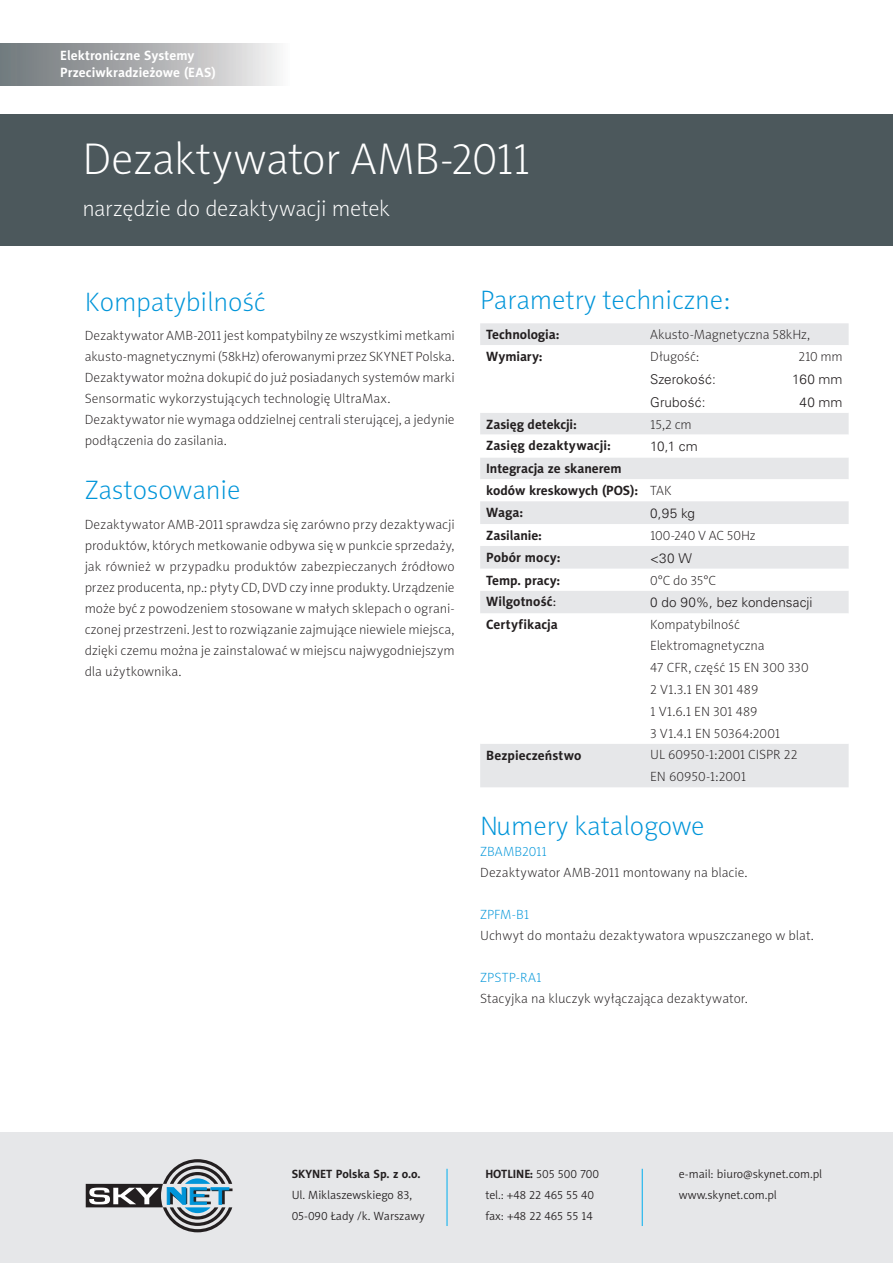
<style>
.page{position:relative;width:893px;height:1263px;background:#fff}
.page>*{position:absolute;margin:0;border:0;box-sizing:border-box;transform-origin:0 0}
.AGIS_tekst_główny{font:45px "Naomi Sans EFN Thin";letter-spacing:-.015em;color:#fff}
.AGIS_Cechy_zalety{font:27px "Naomi Sans EFN Thin";color:#0095d9}
._04_parametry_techni{font:27px "Naomi Sans EFN Thin";color:#0095d9}
.AGIS_tekst_główny-2{font:22.5px "Naomi Sans EFN Thin";letter-spacing:-.01em;color:#fff}
._01_tekst_glowny{font:13.5px/21px "Naomi Sans EFN Thin";letter-spacing:.005em;color:#231f20}
._04_parametry_techni-2{font:700 13.5px "Naomi Sans EFN";letter-spacing:-.005em;color:#231f20}
._04_parametry_techni-3{font:13.5px "Naomi Sans EFN Thin";letter-spacing:-.005em;color:#231f20}
.AGIS_tekst_główny-3{font:13.5px "Univers 45";letter-spacing:.005em;color:#231f20}
.AGIS_tekst_główny-4{font:700 13.5px "Naomi Sans EFN";letter-spacing:.005em;color:#231f20}
.AGIS_tekst_główny-5{font:700 13.5px "Naomi Sans EFN";letter-spacing:.005em;color:#fff}
._01_tekst_glowny-2{font:700 13.5px "Naomi Sans EFN";letter-spacing:.005em;color:#231f20}
._01_tekst_glowny-3{font:13.5px "Naomi Sans EFN Thin";letter-spacing:.005em;color:#0095d9}
.t1{font:12px "Naomi Sans EFN Light";color:#231f20}
.t2{font:700 12px "Naomi Sans EFN";color:#231f20}
.s1{font-weight:400}
.s2{font-family:"Naomi Sans EFN";font-weight:700}
</style>
<div class="page">
<div style="left:0;top:115px;width:893px;height:131px;background:#4c585c"></div>
<div style="left:480px;top:323px;width:369px;height:464px;background:#e6e7e9"></div>
<svg style="left:480px;top:345px;width:369px;height:311px"></svg>
<svg style="left:480px;top:656px;width:369px;height:88px"></svg>
<div style="left:0;top:44px;width:289px;height:41px;background:linear-gradient(to right,#6c7276,#f3f0f0)"></div>
<div style="left:0;top:1132px;width:893px;height:131px;background:#e6e7e9"></div>
<hr style="left:447px;top:1169px;width:1px;height:57px;background:#00aeef">
<hr style="left:642px;top:1169px;width:1px;height:57px;background:#00aeef">
<svg style="left:86px;top:1159px;width:147px;height:73px"></svg>
<p class="AGIS_tekst_główny-5" style="left:60px;top:48px;width:136px">Elektroniczne Systemy</p>
<p class="AGIS_tekst_główny-5" style="left:60px;top:64px;width:157px">Przeciwkradzieżowe (EAS)</p>
<p class="AGIS_tekst_główny" style="left:82px;top:134px;width:450px">Dezaktywator AMB-2011</p>
<p class="AGIS_tekst_główny-2" style="left:82px;top:196px;width:309px">narzędzie do dezaktywacji metek</p>
<p class="AGIS_Cechy_zalety" style="left:85px;top:287px;width:170px">Kompatybilność</p>
<p class="_01_tekst_glowny" style="left:85px;top:325px;width:371px">Dezaktywator AMB-2011 jest kompatybilny ze wszystkimi metkami akusto-magnetycznymi (58kHz) oferowanymi przez SKYNET Polska.</p>
<p class="_01_tekst_glowny" style="left:85px;top:367px;width:371px">Dezaktywator można dokupić do już posiadanych systemów marki<br>Sensormatic wykorzystujących technologię UltraMax.</p>
<p class="_01_tekst_glowny" style="left:85px;top:409px;width:371px">Dezaktywator nie wymaga oddzielnej centrali sterującej, a jedynie podłączenia do zasilania.</p>
<p class="AGIS_Cechy_zalety" style="left:85px;top:475px;width:157px">Zastosowanie</p>
<p class="_01_tekst_glowny" style="left:85px;top:514px;width:371px;text-align:justify">Dezaktywator AMB-2011 sprawdza się zarówno przy dezaktywacji produktów, których metkowanie odbywa się w punkcie sprzedaży, jak również w przypadku produktów zabezpieczanych źródłowo przez producenta, np.: płyty CD, DVD czy inne produkty. Urządzenie może być z powodzeniem stosowane w małych sklepach o ograni&shy;czonej przestrzeni. Jest to rozwiązanie zajmujące niewiele miejsca, dzięki czemu można je zainstalować w miejscu najwygodniejszym dla użytkownika.</p>
<p class="AGIS_Cechy_zalety" style="left:480px;top:285px;width:252px">Parametry techniczne:</p>
<p class="_04_parametry_techni-2" style="left:486px;top:327px;width:75px">Technologia:</p>
<p class="_04_parametry_techni-3" style="left:650px;top:327px;width:161px">Akusto-Magnetyczna 58kHz,</p>
<p class="_04_parametry_techni-2" style="left:486px;top:349px;width:58px">Wymiary:</p>
<p class="_04_parametry_techni-3" style="left:650px;top:349px;width:51px">Długość:</p>
<p class="_04_parametry_techni-3" style="left:798px;top:349px;width:46px">210 mm</p>
<p class="AGIS_tekst_główny-3" style="left:650px;top:371px;width:67px">Szerokość:</p>
<p class="AGIS_tekst_główny-3" style="left:792px;top:371px;width:52px">160 mm</p>
<p class="AGIS_tekst_główny-3" style="left:650px;top:394px;width:57px">Grubość:</p>
<p class="AGIS_tekst_główny-3" style="left:799px;top:394px;width:45px">40 mm</p>
<p class="_04_parametry_techni-2" style="left:486px;top:416px;width:92px">Zasięg detekcji:</p>
<p class="_04_parametry_techni-3" style="left:650px;top:417px;width:43px">15,2 cm</p>
<p class="AGIS_tekst_główny-4" style="left:486px;top:438px;width:126px">Zasięg dezaktywacji:</p>
<p class="AGIS_tekst_główny-3" style="left:650px;top:439px;width:49px">10,1 cm</p>
<p class="_04_parametry_techni-2" style="left:486px;top:461px;width:137px">Integracja ze skanerem</p>
<p class="_04_parametry_techni-2" style="left:486px;top:483px;width:153px">kodów kreskowych (POS):</p>
<p class="_04_parametry_techni-3" style="left:650px;top:483px;width:23px">TAK</p>
<p class="AGIS_tekst_główny-4" style="left:486px;top:505px;width:39px">Waga:</p>
<p class="AGIS_tekst_główny-3" style="left:650px;top:505px;width:46px">0,95 kg</p>
<p class="_04_parametry_techni-2" style="left:486px;top:527px;width:57px">Zasilanie:</p>
<p class="_04_parametry_techni-3" style="left:650px;top:528px;width:107px">100-240 V AC 50Hz</p>
<p class="AGIS_tekst_główny-4" style="left:486px;top:549px;width:76px">Pobór mocy:</p>
<p class="AGIS_tekst_główny-3" style="left:650px;top:550px;width:43px">&lt;30 W</p>
<p class="_04_parametry_techni-2" style="left:486px;top:572px;width:76px">Temp. pracy:</p>
<p class="_04_parametry_techni-3" style="left:650px;top:573px;width:67px">0°C do 35°C</p>
<p class="AGIS_tekst_główny-4" style="left:486px;top:594px;width:71px">Wilgotność<span class="s1">:</span></p>
<p class="AGIS_tekst_główny-3" style="left:650px;top:594px;width:164px">0 do 90%, bez kondensacji</p>
<p class="_01_tekst_glowny-2" style="left:486px;top:617px;width:73px">Certyfikacja</p>
<p class="_01_tekst_glowny" style="left:650px;top:614px;width:116px">Kompatybilność<br>Elektromagnetyczna</p>
<p class="_01_tekst_glowny" style="left:650px;top:657px;width:160px">47 CFR, część 15 EN 300 330</p>
<p class="_01_tekst_glowny" style="left:650px;top:679px;width:110px">2 V1.3.1 EN 301 489</p>
<p class="_01_tekst_glowny" style="left:650px;top:701px;width:109px">1 V1.6.1 EN 301 489</p>
<p class="_01_tekst_glowny" style="left:650px;top:723px;width:131px">3 V1.4.1 EN 50364:2001</p>
<p class="_01_tekst_glowny-2" style="left:486px;top:747px;width:97px">Bezpieczeństwo</p>
<p class="_01_tekst_glowny" style="left:650px;top:744px;width:149px">UL 60950-1:2001 CISPR 22</p>
<p class="_01_tekst_glowny" style="left:650px;top:766px;width:97px">EN 60950-1:2001</p>
<p class="_04_parametry_techni" style="left:480px;top:811px;width:226px">Numery katalogowe</p>
<p class="_01_tekst_glowny-3" style="left:480px;top:844px;width:68px">ZBAMB2011</p>
<p class="_01_tekst_glowny" style="left:480px;top:862px;width:269px">Dezaktywator AMB-2011 montowany na blacie.</p>
<p class="_01_tekst_glowny-3" style="left:480px;top:907px;width:50px">ZPFM-B1</p>
<p class="_01_tekst_glowny" style="left:480px;top:925px;width:335px">Uchwyt do montażu dezaktywatora wpuszczanego w blat.</p>
<p class="_01_tekst_glowny-3" style="left:480px;top:970px;width:63px">ZPSTP-RA1</p>
<p class="_01_tekst_glowny" style="left:480px;top:988px;width:269px">Stacyjka na kluczyk wyłączająca dezaktywator.</p>
<p class="t2" style="left:292px;top:1166px;width:130px">SKYNET Polska Sp. z o.o.</p>
<p class="t1" style="left:292px;top:1188px;width:122px">Ul. Miklaszewskiego 83,</p>
<p class="t1" style="left:292px;top:1209px;width:135px">05-090 Łady /k. Warszawy</p>
<p class="t1" style="left:485px;top:1167px;width:115px"><span class="s2">HOTLINE:</span> 505 500 700</p>
<p class="t1" style="left:485px;top:1188px;width:110px">tel.: +48 22 465 55 40</p>
<p class="t1" style="left:485px;top:1209px;width:109px">fax: +48 22 465 55 14</p>
<p class="t1" style="left:679px;top:1167px;width:145px">e-mail: biuro@skynet.com.pl</p>
<p class="t1" style="left:679px;top:1188px;width:99px">www.skynet.com.pl</p>
</div>
